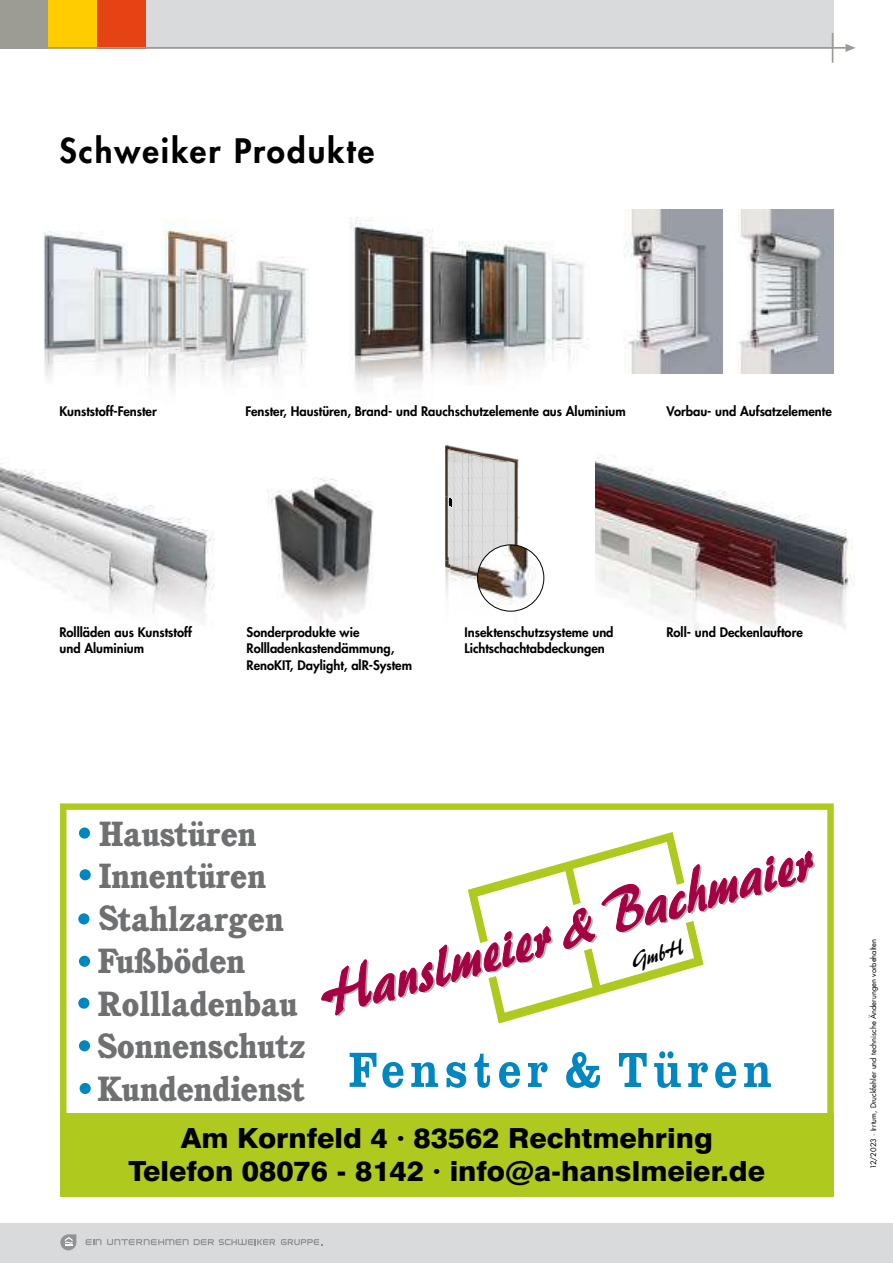
<style>
.page{position:relative;width:893px;height:1263px;background:#fff}
.page>*{position:absolute;margin:0;border:0;box-sizing:border-box;transform-origin:0 0}
.t1{font:61.8px "Brush 445 BT";color:#a60044;scale:.81 1}
.t2{font:800 35.55px/42.6px "Cushing IT Cby BT";color:#6f7072;scale:.96 1}
.t3{font:800 33px "Futura Com";letter-spacing:.06em;color:#000}
.t4{font:800 27.75px/33.3px "Swiss 721 BT";color:#000;text-align:center;scale:1.05 1}
.t5{font:22.35px "Brush 445 BT";color:#000;scale:.83 1}
.t6{font:800 12.9px/16.5px "Futura Com";color:#000}
.t7{font:7.5px "Futura Com";color:#000}
</style>
<div class="page">
<img style="left:349px;top:217px;width:240px;height:169px">
<img style="left:445px;top:444px;width:5px;height:153px">
<img style="left:450px;top:446px;width:16px;height:3px">
<img style="left:515px;top:461px;width:4px;height:7px">
<img style="left:514px;top:468px;width:17px;height:144px">
<img style="left:482px;top:596px;width:11px;height:11px">
<svg style="left:448px;top:449px;width:67px;height:132px;background:#d5d4d3"></svg>
<img style="left:478px;top:545px;width:66px;height:66px;border-radius:33px">
<div style="left:477px;top:545px;width:67px;height:66px;border:1px solid #000;border-radius:50%"></div>
<img style="left:267px;top:477px;width:107px;height:147px">
<img style="left:0;top:467px;width:214px;height:153px">
<img style="left:595px;top:455px;width:260px;height:177px">
<img style="left:19px;top:220px;width:289px;height:248px">
<div style="left:0;top:1223px;width:893px;height:40px;background:#d9dadb"></div>
<div style="left:0;top:0;width:833px;height:48px;background:#d9dadb"></div>
<div style="left:0;top:0;width:48px;height:48px;background:#9c9c94"></div>
<div style="left:48px;top:0;width:49px;height:48px;background:#fecc00"></div>
<div style="left:97px;top:0;width:48px;height:48px;background:#e64315"></div>
<hr style="left:0;top:47px;width:847px;height:2px;background:#9c9c94">
<hr style="left:832px;top:33px;width:1px;height:30px;background:#9c9c94">
<svg style="left:845px;top:44px;width:11px;height:8px"></svg>
<svg style="left:86px;top:1239px;width:15px;height:6px"></svg>
<svg style="left:107px;top:1239px;width:168px;height:6px"></svg>
<svg style="left:281px;top:1239px;width:41px;height:6px"></svg>
<svg style="left:60px;top:1234px;width:16px;height:16px"></svg>
<img style="left:624px;top:209px;width:98px;height:165px">
<img style="left:738px;top:209px;width:96px;height:165px">
<svg style="left:60px;top:803px;width:774px;height:310px"></svg>
<div style="left:60px;top:1113px;width:774px;height:83px;background:#b0c91e"></div>
<svg style="left:350px;top:1051px;width:421px;height:37px"></svg>
<svg style="left:314px;top:831px;width:504px;height:194px"></svg>
<svg style="left:78px;top:827px;width:13px;height:267px"></svg>
<h3 class="t3" style="left:60px;top:126px;width:316px">Schweiker Produkte</h3>
<p class="t6" style="left:60px;top:403px;width:99px">Kunststoff-Fenster</p>
<p class="t6" style="left:246px;top:403px;width:382px">Fenster, Haustüren, Brand- und Rauchschutzelemente aus Aluminium</p>
<p class="t6" style="left:666px;top:403px;width:167px">Vorbau- und Aufsatzelemente</p>
<p class="t6" style="left:247px;top:623px;width:167px">Sonderprodukte wie<br>Rollladenkastendämmung,<br>RenoKIT, Daylight, alR-System</p>
<p class="t6" style="left:666px;top:623px;width:138px">Roll- und Deckenlauftore</p>
<p class="t6" style="left:60px;top:623px;width:134px">Rollläden aus Kunststoff und Aluminium</p>
<p class="t6" style="left:465px;top:623px;width:151px">Insektenschutzsysteme und<br>Lichtschachtabdeckungen</p>
<h2 class="t2" style="left:99px;top:812px;width:194px">Haustüren<br>Innentüren<br>Stahlzargen</h2>
<h2 class="t2" style="left:98px;top:939px;width:218px">Fußböden<br>Rollladenbau<br>Sonnenschutz<br>Kundendienst</h2>
<h1 class="t1" style="left:311px;top:960px;width:629px;rotate:-16deg">Hanslmeier &amp; Bachmaier</h1>
<h3 class="t5" style="left:628px;top:948px;width:66px;rotate:-16deg">GmbH</h3>
<h3 class="t4" style="left:128px;top:1121px;width:608px">Am Kornfeld 4 · 83562 Rechtmehring<br>Telefon 08076 - 8142 · info@a-hanslmeier.de</h3>
<p class="t7" style="left:868px;top:1169px;width:232px;rotate:-90deg">12/2023 · I rrtum, Druckfehler und technische Änderungen vorbehalten</p>
</div>
